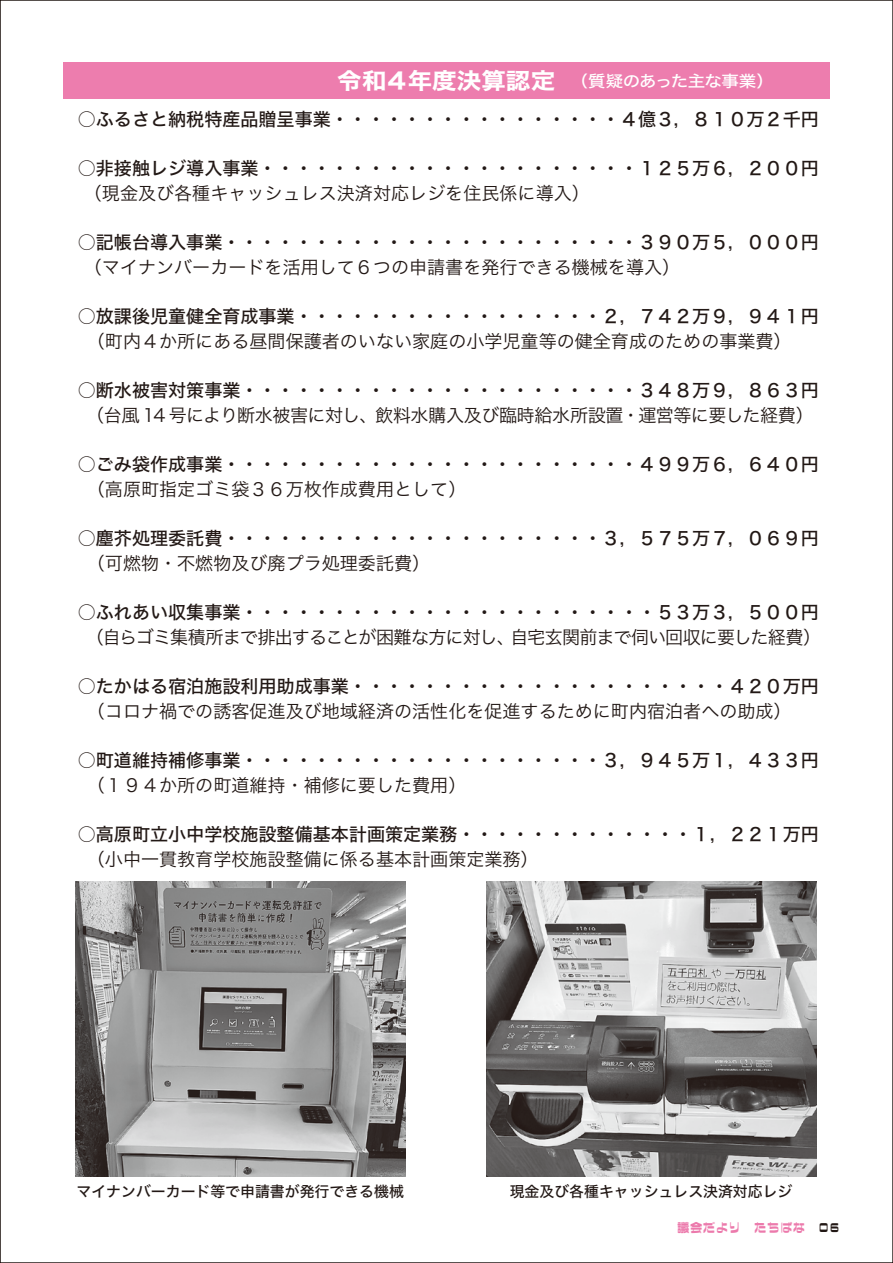
<style>
.page{position:relative;width:893px;height:1263px;background:#fff}
.page>*{position:absolute;margin:0;border:0;box-sizing:border-box;transform-origin:0 0}
.t1{font:18px "Hiragino Sans W5";color:#221815}
.t2{font:18px "Hiragino Sans W3";color:#221815}
.t3{font:18px "Hiragino Sans W3";letter-spacing:-.05em;color:#221815}
.t4{font:18px "Hiragino Sans W3";letter-spacing:-.025em;color:#221815}
.t5{font:15.9px "Hiragino Sans W5";letter-spacing:-.04em;color:#fff;scale:1.1 1}
.t6{font:14.85px "Hiragino Sans W5";color:#221815}
.t7{font:11.7px "TA shiguma";letter-spacing:.1em;color:#ec7aac}
.s1{font-family:"Hiragino Sans W7";font-size:22.35px}
.s2{color:#221815}
</style>
<div class="page">
<div style="left:63px;top:63px;width:767px;height:36px;background:#ed7dae"></div>
<img style="left:486px;top:881px;width:330px;height:295px">
<img style="left:75px;top:882px;width:330px;height:294px">
<p class="t5" style="left:337px;top:67px;width:399px"><span class="s1">令和４年度決算認定</span> （質疑のあった主な事業）</p>
<p class="t1" style="left:78px;top:103px;width:742px">○ふるさと納税特産品贈呈事業・・・・・・・・・・・・・・・・４億３，８１０万２千円</p>
<p class="t1" style="left:78px;top:152px;width:742px">○非接触レジ導入事業・・・・・・・・・・・・・・・・・・・・・１２５万６，２００円</p>
<p class="t2" style="left:84px;top:177px;width:507px">（現金及び各種キャッシュレス決済対応レジを住民係に導入）</p>
<p class="t1" style="left:78px;top:226px;width:742px">○記帳台導入事業・・・・・・・・・・・・・・・・・・・・・・・３９０万５，０００円</p>
<p class="t2" style="left:84px;top:251px;width:598px">（マイナンバーカードを活用して６つの申請書を発行できる機械を導入）</p>
<p class="t1" style="left:78px;top:300px;width:742px">○放課後児童健全育成事業・・・・・・・・・・・・・・・・・２，７４２万９，９４１円</p>
<p class="t2" style="left:87px;top:325px;width:706px">（町内４か所にある昼間保護者のいない家庭の小学児童等の健全育成のための事業費）</p>
<p class="t1" style="left:78px;top:374px;width:742px">○断水被害対策事業・・・・・・・・・・・・・・・・・・・・・・３４８万９，８６３円</p>
<p class="t4" style="left:86px;top:399px;width:729px">（台風 14 号により断水被害に対し、飲料水購入及び臨時給水所設置・運営等に要した経費）</p>
<p class="t1" style="left:78px;top:448px;width:742px">○ごみ袋作成事業・・・・・・・・・・・・・・・・・・・・・・・４９９万６，６４０円</p>
<p class="t2" style="left:78px;top:473px;width:390px">　（高原町指定ゴミ袋３６万枚作成費用として）</p>
<p class="t1" style="left:78px;top:522px;width:742px">○塵芥処理委託費・・・・・・・・・・・・・・・・・・・・・３，５７５万７，０６９円</p>
<p class="t2" style="left:78px;top:547px;width:354px">　（可燃物・不燃物及び廃プラ処理委託費）</p>
<p class="t1" style="left:78px;top:596px;width:742px">○ふれあい収集事業・・・・・・・・・・・・・・・・・・・・・・・５３万３，５００円</p>
<p class="t3" style="left:86px;top:621px;width:737px">（自らゴミ集積所まで排出することが困難な方に対し、自宅玄関前まで伺い回収に要した経費）</p>
<p class="t1" style="left:78px;top:670px;width:742px">○たかはる宿泊施設利用助成事業・・・・・・・・・・・・・・・・・・・・・４２０万円</p>
<p class="t2" style="left:78px;top:695px;width:715px">　（コロナ禍での誘客促進及び地域経済の活性化を促進するために町内宿泊者への助成）</p>
<p class="t1" style="left:78px;top:744px;width:742px">○町道維持補修事業・・・・・・・・・・・・・・・・・・・・３，９４５万１，４３３円</p>
<p class="t2" style="left:78px;top:769px;width:390px">　（１９４か所の町道維持・補修に要した費用）</p>
<p class="t1" style="left:78px;top:818px;width:742px">○高原町立小中学校施設整備基本計画策定業務・・・・・・・・・・・・・１，２２１万円</p>
<p class="t2" style="left:87px;top:843px;width:453px">（小中一貫教育学校施設整備に係る基本計画策定業務）</p>
<p class="t6" style="left:76px;top:1177px;width:329px">マイナンバーカード等で申請書が発行できる機械</p>
<p class="t6" style="left:510px;top:1177px;width:284px">現金及び各種キャッシュレス決済対応レジ</p>
<p class="t7" style="left:677px;top:1221px;width:164px">議会だより　たちばな　<span class="s2">06</span></p>
</div>
